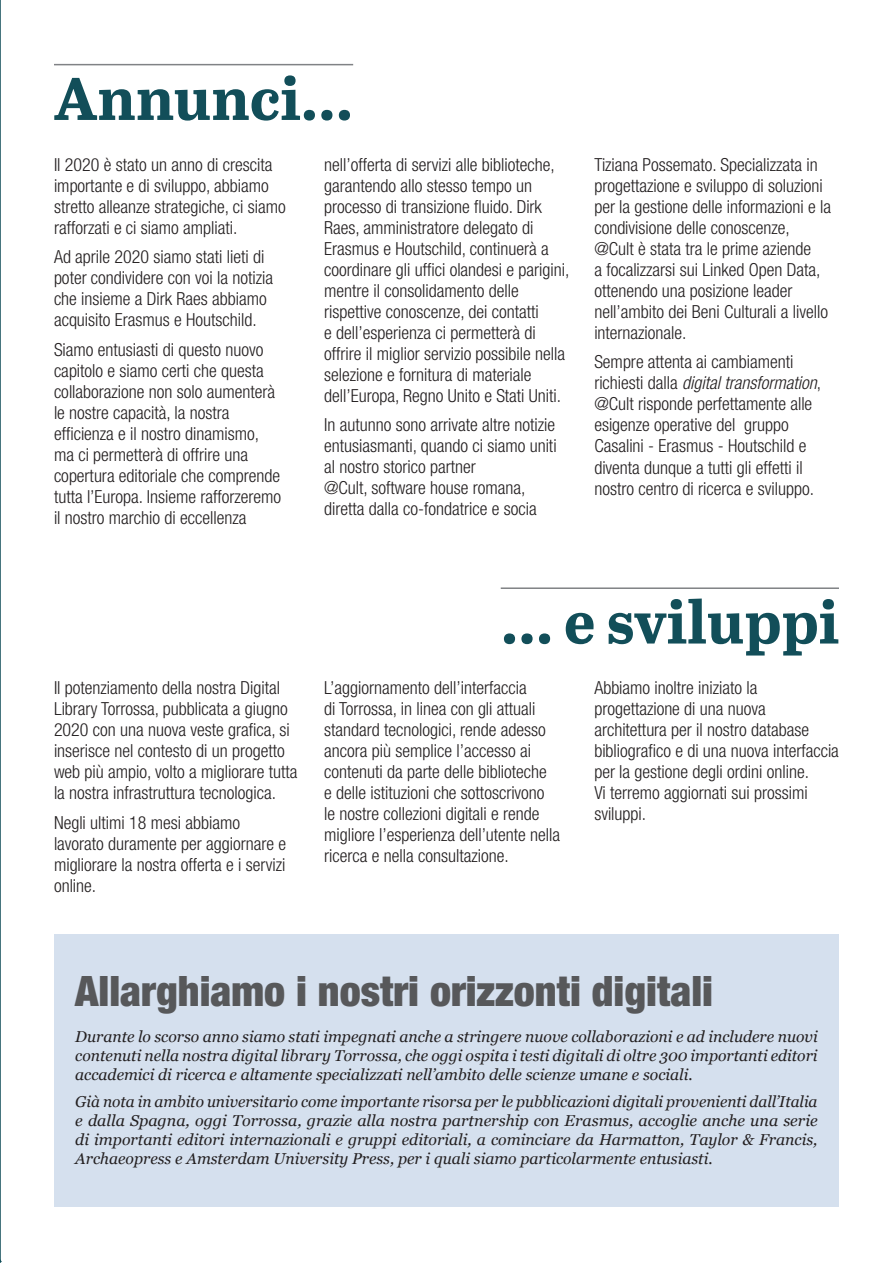
<style>
.page{position:relative;width:893px;height:1263px;background:#fff}
.page>*{position:absolute;margin:0;border:0;box-sizing:border-box;transform-origin:0 0}
.t1{font:700 60px "Abril Text";color:#124e59}
.t2{font:900 condensed 42px "Helvetica Neue LT Std";color:#57585a}
.t3{font:300 condensed 18px/21px "Helvetica Neue LT Std";color:#231f20}
.t4{font:italic 15.75px/18.9px "Georgia";color:#231f20;text-align:justify}
.s1{font-style:italic}
</style>
<div class="page">
<svg style="left:0;top:0;width:2px;height:1263px"></svg>
<hr style="left:501px;top:587px;width:338px;height:2px;background:#808285">
<hr style="left:54px;top:64px;width:299px;height:1px;background:#808285">
<div style="left:54px;top:934px;width:785px;height:272px;background:#d5e0ee"></div>
<h1 class="t1" style="left:54px;top:54px;width:301px">Annunci...</h1>
<p class="t3" style="left:54px;top:154px;width:233px">Il 2020 è stato un anno di crescita importante e di sviluppo, abbiamo stretto alleanze strategiche, ci siamo rafforzati e ci siamo ampliati.</p>
<p class="t3" style="left:54px;top:246px;width:221px">Ad aprile 2020 siamo stati lieti di poter condividere con voi la notizia che insieme a Dirk Raes abbiamo acquisito Erasmus e Houtschild.</p>
<p class="t3" style="left:54px;top:339px;width:229px">Siamo entusiasti di questo nuovo capitolo e siamo certi che questa collaborazione non solo aumenterà le nostre capacità, la nostra efficienza e il nostro dinamismo, ma ci permetterà di offrire una copertura editoriale che comprende tutta l’Europa. Insieme rafforzeremo il nostro marchio di eccellenza</p>
<p class="t3" style="left:324px;top:154px;width:247px">nell’offerta di servizi alle biblioteche, garantendo allo stesso tempo un processo di transizione fluido. Dirk Raes, amministratore delegato di Erasmus e Houtschild, continuerà a coordinare gli uffici olandesi e parigini, mentre il consolidamento delle rispettive conoscenze, dei contatti<br>e dell’esperienza ci permetterà di offrire il miglior servizio possibile nella selezione e fornitura di materiale dell’Europa, Regno Unito e Stati Uniti.</p>
<p class="t3" style="left:324px;top:414px;width:234px">In autunno sono arrivate altre notizie entusiasmanti, quando ci siamo uniti al nostro storico partner<br>@Cult, software house romana, diretta dalla co-fondatrice e socia</p>
<p class="t3" style="left:594px;top:154px;width:238px">Tiziana Possemato. Specializzata in progettazione e sviluppo di soluzioni per la gestione delle informazioni e la condivisione delle conoscenze, @Cult è stata tra le prime aziende<br>a focalizzarsi sui Linked Open Data, ottenendo una posizione leader nell’ambito dei Beni Culturali a livello internazionale.</p>
<p class="t3" style="left:594px;top:351px;width:228px">Sempre attenta ai cambiamenti richiesti dalla <span class="s1">digital transformation</span>, @Cult risponde perfettamente alle esigenze operative del gruppo Casalini - Erasmus - Houtschild e diventa dunque a tutti gli effetti il nostro centro di ricerca e sviluppo.</p>
<p class="t3" style="left:54px;top:677px;width:245px">Il potenziamento della nostra Digital Library Torrossa, pubblicata a giugno 2020 con una nuova veste grafica, si inserisce nel contesto di un progetto web più ampio, volto a migliorare tutta la nostra infrastruttura tecnologica.</p>
<p class="t3" style="left:54px;top:812px;width:234px">Negli ultimi 18 mesi abbiamo lavorato duramente per aggiornare e migliorare la nostra offerta e i servizi online.</p>
<h1 class="t1" style="left:501px;top:578px;width:340px">... e sviluppi</h1>
<p class="t3" style="left:324px;top:677px;width:238px">L’aggiornamento dell’interfaccia<br>di Torrossa, in linea con gli attuali standard tecnologici, rende adesso ancora più semplice l’accesso ai contenuti da parte delle biblioteche<br>e delle istituzioni che sottoscrivono<br>le nostre collezioni digitali e rende migliore l’esperienza dell’utente nella ricerca e nella consultazione.</p>
<p class="t3" style="left:594px;top:677px;width:246px">Abbiamo inoltre iniziato la progettazione di una nuova architettura per il nostro database bibliografico e di una nuova interfaccia per la gestione degli ordini online.<br>Vi terremo aggiornati sui prossimi sviluppi.</p>
<h2 class="t2" style="left:75px;top:965px;width:639px">Allarghiamo i nostri orizzonti digitali</h2>
<p class="t4" style="left:75px;top:1027px;width:744px">Durante lo scorso anno siamo stati impegnati anche a stringere nuove collaborazioni e ad includere nuovi contenuti nella nostra digital library Torrossa, che oggi ospita i testi digitali di oltre 300 importanti editori accademici di ricerca e altamente specializzati nell’ambito delle scienze umane e sociali.</p>
<p class="t4" style="left:75px;top:1093px;width:744px">Già nota in ambito universitario come importante risorsa per le pubblicazioni digitali provenienti dall’Italia e dalla Spagna, oggi Torrossa, grazie alla nostra partnership con Erasmus, accoglie anche una serie di importanti editori internazionali e gruppi editoriali, a cominciare da Harmatton, Taylor &amp; Francis, Archaeopress e Amsterdam University Press, per i quali siamo particolarmente entusiasti.</p>
</div>
